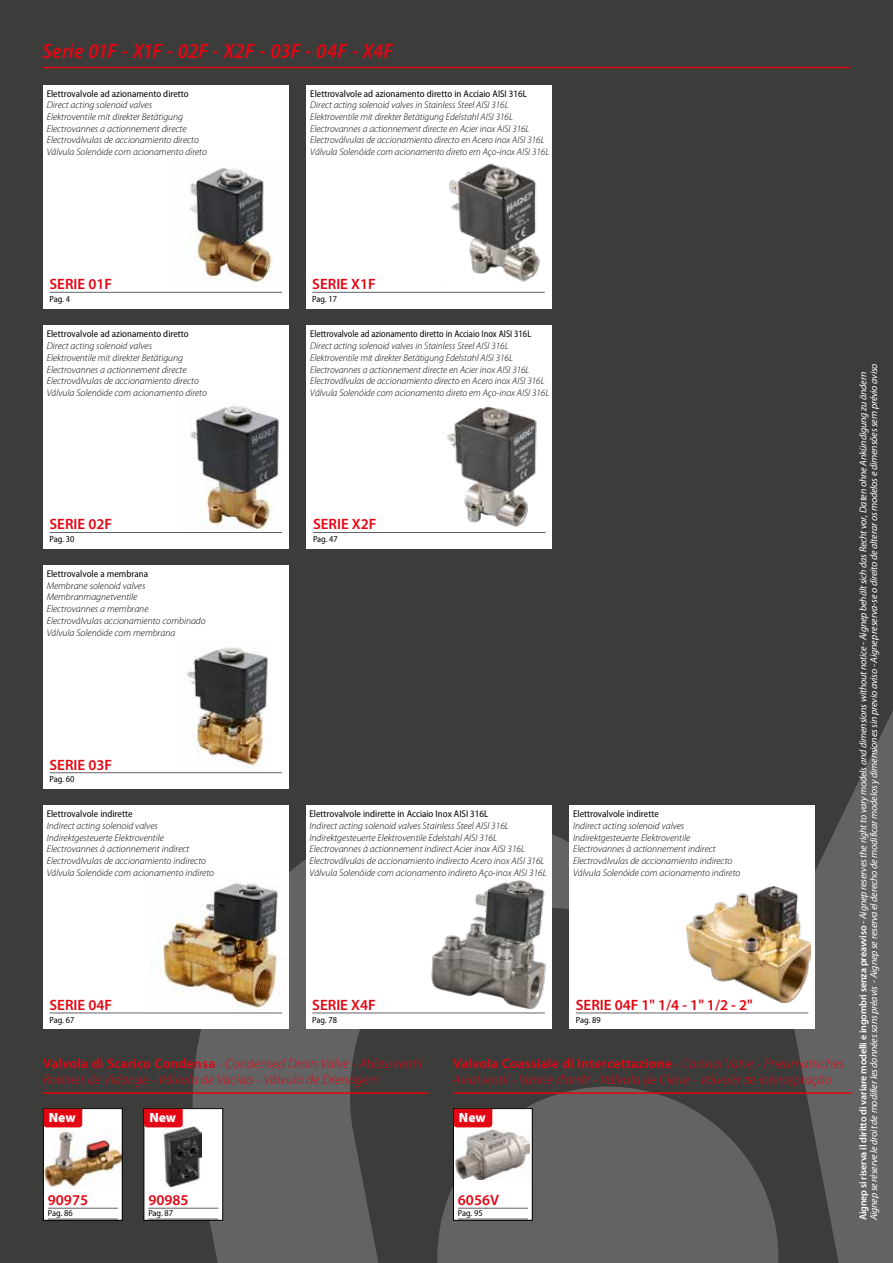
<style>
.page{position:relative;width:893px;height:1263px;background:#3c3c3b}
.page>*{position:absolute;margin:0;border:0;box-sizing:border-box;transform-origin:0 0}
.t1{font:italic 600 semi-condensed 21px "Myriad Pro";letter-spacing:.005em;color:#e30613}
.t2{font:600 15px "Myriad Pro";color:#e30613}
.t3{font:italic 300 13.5px/16.2px "Myriad Pro";letter-spacing:.02em;color:#e30613}
.t4{font:900 13.35px "Myriad Pro";letter-spacing:-.005em;color:#fff}
.t5{font:italic 10.05px/10.5px "Myriad Pro";letter-spacing:-.02em;color:#fff}
.t6{font:italic 300 9.75px/11.7px "Myriad Pro";color:#000}
.t7{font:semi-condensed 9.75px "Myriad Pro";color:#000}
.t8{font:semi-condensed 9.75px "Myriad Pro";color:#000;scale:.94 1}
.t9{font:semi-condensed 9px "Myriad Pro";color:#000}
.s1{font-weight:600;font-style:normal}
</style>
<div class="page">
<svg style="left:164px;top:805px;width:522px;height:458px;fill:#646363"></svg>
<svg style="left:431px;top:1071px;width:348px;height:192px;fill:#646363"></svg>
<svg style="left:779px;top:711px;width:114px;height:552px;fill:#646363"></svg>
<hr style="left:43px;top:67px;width:807px;height:1px;background:#e30613">
<div style="left:43px;top:85px;width:245px;height:223px;background:#fff"></div>
<hr style="left:50px;top:292px;width:232px;height:1px;background:#646363">
<div style="left:306px;top:85px;width:245px;height:223px;background:#fff"></div>
<hr style="left:312px;top:292px;width:233px;height:1px;background:#646363">
<div style="left:43px;top:325px;width:245px;height:223px;background:#fff"></div>
<hr style="left:50px;top:532px;width:232px;height:1px;background:#646363">
<div style="left:307px;top:325px;width:245px;height:223px;background:#fff"></div>
<hr style="left:313px;top:532px;width:233px;height:1px;background:#646363">
<div style="left:43px;top:565px;width:245px;height:224px;background:#fff"></div>
<hr style="left:50px;top:772px;width:232px;height:1px;background:#646363">
<div style="left:306px;top:806px;width:245px;height:223px;background:#fff"></div>
<hr style="left:312px;top:1013px;width:233px;height:1px;background:#646363">
<div style="left:43px;top:806px;width:245px;height:223px;background:#fff"></div>
<hr style="left:50px;top:1013px;width:232px;height:1px;background:#646363">
<div style="left:570px;top:806px;width:245px;height:223px;background:#fff"></div>
<hr style="left:576px;top:1013px;width:232px;height:1px;background:#646363">
<img style="left:190px;top:167px;width:83px;height:116px">
<img style="left:449px;top:163px;width:91px;height:119px">
<img style="left:190px;top:405px;width:90px;height:124px">
<img style="left:447px;top:406px;width:90px;height:121px">
<img style="left:186px;top:647px;width:82px;height:121px">
<img style="left:431px;top:880px;width:115px;height:130px">
<img style="left:150px;top:883px;width:129px;height:127px">
<img style="left:686px;top:887px;width:124px;height:115px">
<hr style="left:43px;top:1092px;width:386px;height:2px;background:#e30613">
<hr style="left:453px;top:1092px;width:398px;height:2px;background:#e30613">
<div style="left:43px;top:1108px;width:79px;height:112px;background:#fff"></div>
<hr style="left:48px;top:1208px;width:70px;height:1px;background:#646363">
<div style="left:43px;top:1108px;width:79px;height:112px;border:1px solid #000"></div>
<div style="left:453px;top:1108px;width:79px;height:112px;background:#fff"></div>
<hr style="left:458px;top:1208px;width:70px;height:1px;background:#646363">
<div style="left:453px;top:1108px;width:79px;height:112px;border:1px solid #000"></div>
<div style="left:144px;top:1108px;width:79px;height:112px;background:#fff"></div>
<hr style="left:148px;top:1208px;width:70px;height:1px;background:#646363">
<div style="left:144px;top:1108px;width:79px;height:112px;border:1px solid #000"></div>
<img style="left:43px;top:1130px;width:79px;height:57px">
<img style="left:456px;top:1130px;width:73px;height:49px">
<img style="left:165px;top:1126px;width:36px;height:60px">
<svg style="left:44px;top:1109px;width:38px;height:18px"></svg>
<svg style="left:454px;top:1109px;width:38px;height:18px"></svg>
<svg style="left:144px;top:1109px;width:39px;height:18px"></svg>
<h1 class="t1" style="left:43px;top:40px;width:352px">Serie 01F - X1F - 02F - X2F - 03F - 04F - X4F</h1>
<p class="t7" style="left:47px;top:88px;width:143px">Elettrovalvole ad azionamento diretto</p>
<p class="t6" style="left:47px;top:99px;width:162px">Direct acting solenoid valves<br>Elektroventile mit direkter Betätigung Electrovannes a actionnement directe Electroválvulas de accionamiento directo Válvula Solenóide com acionamento direto</p>
<p class="t7" style="left:310px;top:88px;width:218px">Elettrovalvole ad azionamento diretto in Acciaio AISI 316L</p>
<p class="t6" style="left:310px;top:99px;width:241px">Direct acting solenoid valves in Stainless Steel AISI 316L Elektroventile mit direkter Betätigung Edelstahl AISI 316L Electrovannes a actionnement directe en Acier inox AISI 316L Electroválvulas de accionamiento directo en Acero inox AISI 316L Válvula Solenóide com acionamento direto em Aço-inox AISI 316L</p>
<h2 class="t2" style="left:50px;top:276px;width:64px">SERIE 01F</h2>
<p class="t9" style="left:50px;top:294px;width:22px">Pag. 4</p>
<h2 class="t2" style="left:312px;top:276px;width:65px">SERIE X1F</h2>
<p class="t9" style="left:312px;top:294px;width:26px">Pag. 17</p>
<p class="t7" style="left:47px;top:329px;width:143px">Elettrovalvole ad azionamento diretto</p>
<p class="t6" style="left:47px;top:340px;width:162px">Direct acting solenoid valves<br>Elektroventile mit direkter Betätigung Electrovannes a actionnement directe Electroválvulas de accionamiento directo Válvula Solenóide com acionamento direto</p>
<p class="t8" style="left:310px;top:329px;width:237px">Elettrovalvole ad azionamento diretto in Acciaio Inox AISI 316L</p>
<p class="t6" style="left:310px;top:340px;width:241px">Direct acting solenoid valves in Stainless Steel AISI 316L Elektroventile mit direkter Betätigung Edelstahl AISI 316L Electrovannes a actionnement directe en Acier inox AISI 316L Electroválvulas de accionamiento directo en Acero inox AISI 316L Válvula Solenóide com acionamento direto em Aço-inox AISI 316L</p>
<h2 class="t2" style="left:50px;top:516px;width:64px">SERIE 02F</h2>
<p class="t9" style="left:50px;top:534px;width:26px">Pag. 30</p>
<h2 class="t2" style="left:313px;top:516px;width:65px">SERIE X2F</h2>
<p class="t9" style="left:313px;top:534px;width:26px">Pag. 47</p>
<p class="t7" style="left:47px;top:568px;width:103px">Elettrovalvole a membrana</p>
<p class="t6" style="left:47px;top:580px;width:160px">Membrane solenoid valves<br>Membranmagnetventile<br>Electrovannes a membrane<br>Electroválvulas accionamiento combinado<br>Válvula Solenóide com membrana</p>
<h2 class="t2" style="left:50px;top:756px;width:64px">SERIE 03F</h2>
<p class="t9" style="left:50px;top:774px;width:26px">Pag. 60</p>
<p class="t7" style="left:47px;top:809px;width:87px">Elettrovalvole indirette</p>
<p class="t6" style="left:47px;top:820px;width:169px">Indirect acting solenoid valves Indirektgesteuerte Elektroventile Electrovannes à actionnement indirect Electroválvulas de accionamiento indirecto Válvula Solenóide com acionamento indireto</p>
<p class="t7" style="left:310px;top:809px;width:180px">Elettrovalvole indirette in Acciaio Inox AISI 316L</p>
<p class="t6" style="left:310px;top:820px;width:239px">Indirect acting solenoid valves Stainless Steel AISI 316L Indirektgesteuerte Elektroventile Edelstahl AISI 316L Electrovannes à actionnement indirect Acier inox AISI 316L Electroválvulas de accionamiento indirecto Acero inox AISI 316L Válvula Solenóide com acionamento indireto Aço-inox AISI 316L</p>
<p class="t7" style="left:573px;top:809px;width:87px">Elettrovalvole indirette</p>
<p class="t6" style="left:573px;top:820px;width:169px">Indirect acting solenoid valves Indirektgesteuerte Elektroventile Electrovannes à actionnement indirect Electroválvulas de accionamiento indirecto Válvula Solenóide com acionamento indireto</p>
<h2 class="t2" style="left:50px;top:996px;width:64px">SERIE 04F</h2>
<p class="t9" style="left:50px;top:1015px;width:26px">Pag. 67</p>
<h2 class="t2" style="left:312px;top:996px;width:65px">SERIE X4F</h2>
<p class="t9" style="left:312px;top:1015px;width:26px">Pag. 78</p>
<h2 class="t2" style="left:576px;top:996px;width:178px">SERIE 04F 1" 1/4 - 1" 1/2 - 2"</h2>
<p class="t9" style="left:576px;top:1015px;width:26px">Pag. 89</p>
<h3 class="t3" style="left:43px;top:1055px;width:381px"><span class="s1">Valvola di Scarico Condensa</span> - Condensed Drain Valve - Ablassventil<br>Robinet de Vidange - Válvula de Vaciao - Válvula de Drenagem</h3>
<h3 class="t3" style="left:453px;top:1055px;width:392px"><span class="s1">Valvola Coassiale di Intercettazione</span> - Coaxial Valve - Pneumatisches<br>Axialventil - Vanne d'arrêt - Válvula de Cierre - Válvula de interceptação</h3>
<h3 class="t4" style="left:49px;top:1110px;width:28px">New</h3>
<h3 class="t4" style="left:149px;top:1110px;width:28px">New</h3>
<h3 class="t4" style="left:459px;top:1110px;width:28px">New</h3>
<h2 class="t2" style="left:48px;top:1192px;width:42px">90975</h2>
<p class="t9" style="left:48px;top:1208px;width:26px">Pag. 86</p>
<h2 class="t2" style="left:148px;top:1192px;width:42px">90985</h2>
<p class="t9" style="left:148px;top:1208px;width:26px">Pag. 87</p>
<h2 class="t2" style="left:458px;top:1192px;width:43px">6056V</h2>
<p class="t9" style="left:458px;top:1208px;width:26px">Pag. 95</p>
<p class="t5" style="left:858px;top:1220px;width:858px;rotate:-90deg"><span class="s1">Aignep si riserva il diritto di variare modelli e ingombri senza preavviso</span> - Aignep reserves the right to vary models and dimensions without notice - Aignep behält sich das Recht vor, Daten ohne Ankündigung zu ändern<br>Aignep se réserve le droit de modifier les données sans préavis - Aignep se reserva el derecho de modificar modelos y dimensiones sin previo aviso - Aignep reserva-se o direito de alterar os modelos e dimensões sem prévio aviso</p>
</div>
